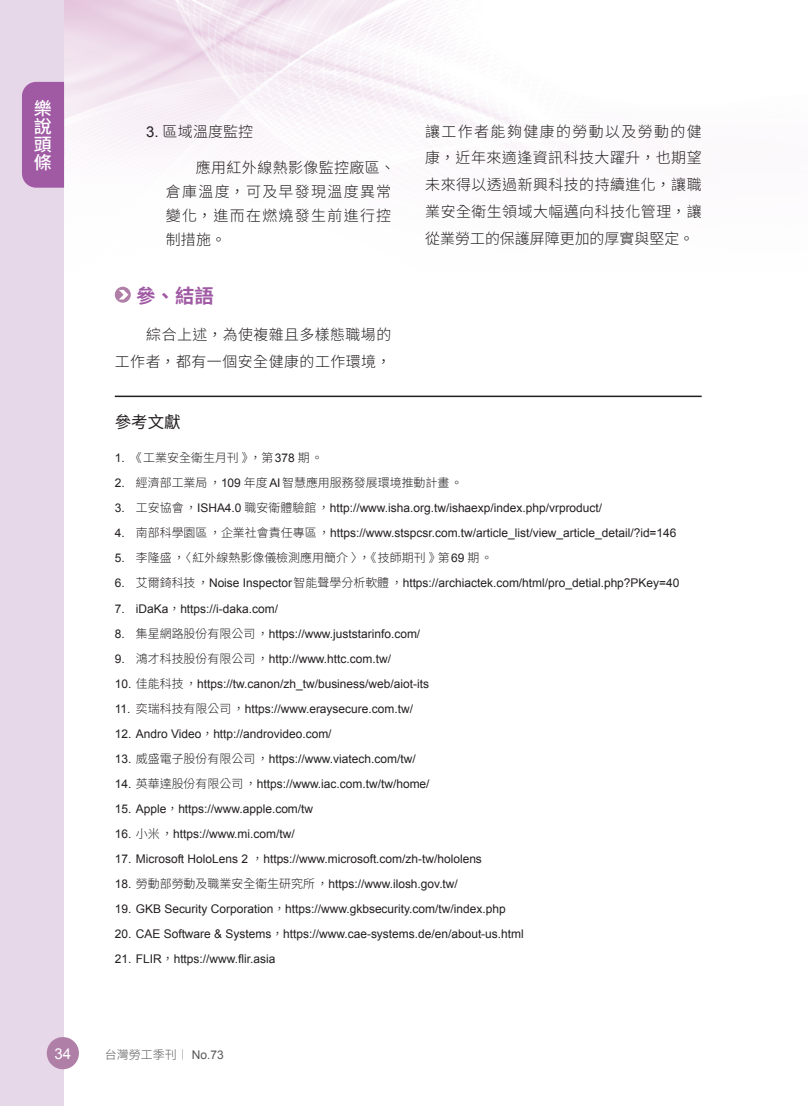
<style>
.page{position:relative;width:808px;height:1106px;background:#fff}
.page>*{position:absolute;margin:0;border:0;box-sizing:border-box;transform-origin:0 0}
.壹{font:700 19.35px "Noto Sans CJ Ktc";color:#a05aa4}
.t1{font:500 18px/18px "Noto Sans CJ Ktc";color:#fff;text-align:justify}
.參考文獻標題{font:16.5px "Noto Sans CJ Ktc";color:#231f20}
.N內文{font:300 15px/26.8px "Noto Sans CJ Ktc";letter-spacing:.03em;color:#231f20;text-align:right}
._1_內文_p{font:300 15px/23.9px "Noto Sans CJ Ktc";letter-spacing:.09em;color:#231f20}
._1{font:300 15px "Noto Sans CJ Ktc";color:#231f20}
.t2{font:15px "Arial";color:#fff}
.t3{font:12px "Arial";color:#231f20}
.t4{font:300 12px "Noto Sans CJ Ktc";color:#231f20}
.t5{font:300 12px "Noto Sans CJ Ktc";color:#57585a}
.s1{font-family:"Arial";font-weight:400}
.s2{font-family:"Noto Sans CJ Ktc";font-weight:300}
.s3{font-family:"Adobe Ming Std"}
</style>
<div class="page">
<img style="left:64px;top:0;width:474px;height:299px">
<div style="left:0;top:0;width:64px;height:1106px;background:#e6d7e9"></div>
<div style="left:22px;top:82px;width:42px;height:106px;background:#a05aa4"></div>
<div style="left:47px;top:1037px;width:32px;height:32px;background:#b07fa7;border-radius:50%"></div>
<hr style="left:115px;top:395px;width:587px;height:2px;background:#231f20">
<svg style="left:115px;top:287px;width:16px;height:16px"></svg>
<svg style="left:119px;top:290px;width:9px;height:9px"></svg>
<h2 class="t1" style="left:34px;top:99px;width:19px">樂說頭條</h2>
<p class="_1" style="left:146px;top:123px;width:108px"><span class="s1">3.</span> 區域溫度監控</p>
<p class="_1_內文_p" style="left:166px;top:156px;width:231px;text-indent:30px">應用紅外線熱影像監控廠區、倉庫溫度，可及早發現溫度異常變化，進而在燃燒發生前進行控制措施。</p>
<p class="壹" style="left:136px;top:284px;width:79px">參、結語</p>
<p class="N內文" style="left:115px;top:322px;width:278px">綜合上述，為使複雜且多樣態職場的<br>工作者，都有一個安全健康的工作環境，</p>
<p class="N內文" style="left:425px;top:118px;width:278px;text-align:justify">讓工作者能夠健康的勞動以及勞動的健康，近年來適逢資訊科技大躍升，也期望未來得以透過新興科技的持續進化，讓職業安全衛生領域大幅邁向科技化管理，讓從業勞工的保護屏障更加的厚實與堅定。</p>
<p class="參考文獻標題" style="left:115px;top:412px;width:67px">參考文獻</p>
<p class="t4" style="left:115px;top:451px;width:210px"><span class="s1">1.</span> 《工業安全衛生月刊》，第<span class="s1">378</span> 期。</p>
<p class="t4" style="left:115px;top:476px;width:350px"><span class="s1">2.</span> 經濟部工業局，<span class="s1">109</span> 年度<span class="s1">AI</span>智慧應用服務發展環境推動計畫。</p>
<p class="t3" style="left:115px;top:500px;width:489px">3. <span class="s2">工安協會，</span>ISHA4.0 <span class="s2">職安衛體驗館，</span>http://www.isha.org.tw/ishaexp/index.php/vrproduct/</p>
<p class="t3" style="left:115px;top:525px;width:563px">4. <span class="s2">南部科學園區，企業社會責任專區，</span>https://www.stspcsr.com.tw/article_list/view_article_detail/?id=146</p>
<p class="t4" style="left:115px;top:551px;width:379px"><span class="s1">5.</span> 李隆盛，〈紅外線熱影像儀檢測應用簡介〉，《技師期刊》第<span class="s1">69</span> 期。</p>
<p class="t3" style="left:115px;top:575px;width:566px">6. <span class="s2">艾爾錡科技，</span>Noise Inspector<span class="s2">智能聲學分析軟體，</span>https://archiactek.com/html/pro_detial.php?PKey=40</p>
<p class="t3" style="left:115px;top:600px;width:165px">7. iDaKa<span class="s2">，</span>https://i-daka.com/</p>
<p class="t3" style="left:115px;top:625px;width:307px">8. <span class="s2">集星網路股份有限公司，</span>https://www.juststarinfo.com/</p>
<p class="t3" style="left:115px;top:650px;width:278px">9. <span class="s2">鴻才科技股份有限公司，</span>http://www.httc.com.tw/</p>
<p class="t3" style="left:115px;top:675px;width:316px">10. <span class="s2">佳能科技，</span>https://tw.canon/zh_tw/business/web/aiot-its</p>
<p class="t3" style="left:115px;top:700px;width:300px">11. <span class="s2">奕瑞科技有限公司，</span>https://www.eraysecure.com.tw/</p>
<p class="t3" style="left:115px;top:725px;width:218px">12. Andro Video<span class="s2">，</span>http://androvideo.com/</p>
<p class="t3" style="left:115px;top:750px;width:302px">13. <span class="s2">威盛電子股份有限公司，</span>https://www.viatech.com/tw/</p>
<p class="t3" style="left:115px;top:775px;width:316px">14. <span class="s2">英華達股份有限公司，</span>https://www.iac.com.tw/tw/home/</p>
<p class="t3" style="left:115px;top:800px;width:200px">15. Apple<span class="s2">，</span>https://www.apple.com/tw</p>
<p class="t3" style="left:115px;top:825px;width:181px">16. <span class="s2">小米，</span>https://www.mi.com/tw/</p>
<p class="t3" style="left:115px;top:850px;width:369px">17. Microsoft HoloLens 2 <span class="s2">，</span>https://www.microsoft.com/zh-tw/hololens</p>
<p class="t3" style="left:115px;top:875px;width:345px">18. <span class="s2">勞動部勞動及職業安全衛生研究所，</span>https://www.ilosh.gov.tw/</p>
<p class="t3" style="left:115px;top:900px;width:392px">19. GKB Security Corporation<span class="s2">，</span>https://www.gkbsecurity.com/tw/index.php</p>
<p class="t3" style="left:115px;top:925px;width:410px">20. CAE Software &amp; Systems<span class="s2">，</span>https://www.cae-systems.de/en/about-us.html</p>
<p class="t3" style="left:115px;top:950px;width:162px">21. FLIR<span class="s2">，</span>https://www.flir.asia</p>
<p class="t2" style="left:54px;top:1043px;width:18px">34</p>
<p class="t5" style="left:105px;top:1047px;width:121px">台灣勞工季刊<span class="s3">｜</span> <span class="s1">No.73</span></p>
</div>
